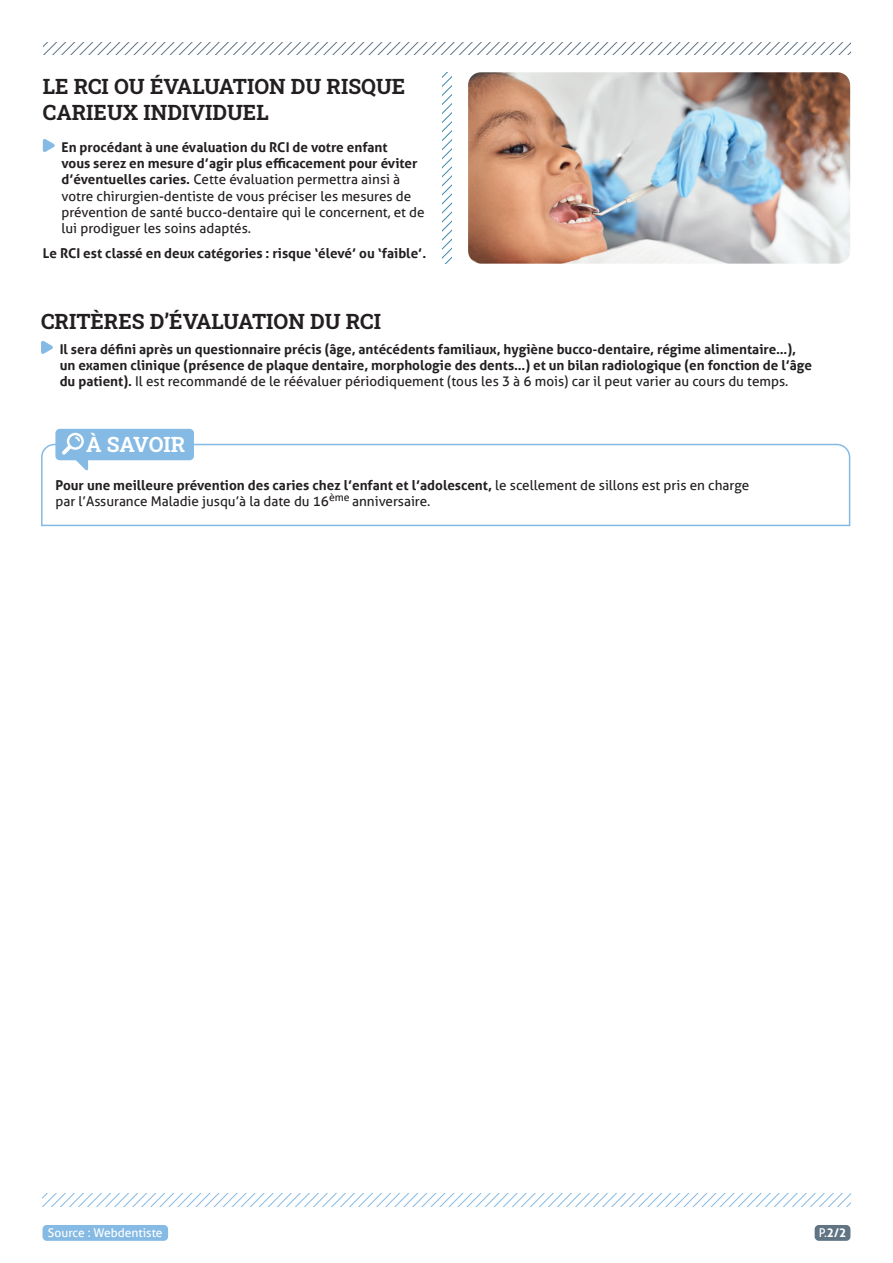
<style>
.page{position:relative;width:893px;height:1263px;background:#fff}
.page>*{position:absolute;margin:0;border:0;box-sizing:border-box;transform-origin:0 0}
.t1{font:21px/25.2px "Roboto Slab";color:#231f20}
.t2{font:21px "Roboto Slab";color:#fff}
.t3{font:13.5px/16.2px "Aller";color:#231f20}
.t4{font:700 13.5px/16.2px "Aller";color:#231f20}
.t5{font:12px "Aller";color:#fff}
.t6{font:700 12px "Aller";color:#fff}
.s1{font-weight:700}
.s2{font-weight:400}
</style>
<div class="page">
<svg style="left:43px;top:43px;width:808px;height:11px"></svg>
<div style="left:815px;top:1225px;width:35px;height:16px;background:#607484;border-radius:4px"></div>
<div style="left:43px;top:1225px;width:125px;height:16px;background:#85bae4;border-radius:4px"></div>
<svg style="left:43px;top:1194px;width:807px;height:12px"></svg>
<svg style="left:41px;top:443px;width:810px;height:84px"></svg>
<hr style="left:42px;top:525px;width:808px;height:1px;background:#85bae4">
<div style="left:55px;top:429px;width:139px;height:31px;background:#85bae4;border-radius:4px"></div>
<svg style="left:62px;top:433px;width:26px;height:38px"></svg>
<svg style="left:41px;top:341px;width:12px;height:13px"></svg>
<svg style="left:43px;top:139px;width:12px;height:13px"></svg>
<img style="left:468px;top:72px;width:382px;height:192px">
<svg style="left:443px;top:72px;width:8px;height:192px"></svg>
<h1 class="t1" style="left:43px;top:74px;width:364px">LE RCI OU ÉVALUATION DU RISQUE<br>CARIEUX INDIVIDUEL</h1>
<p class="t3" style="left:62px;top:139px;width:365px"><span class="s1">En procédant à une évaluation du RCI de votre enfant<br>vous serez en mesure d’agir plus efficacement pour éviter d’éventuelles caries.</span> Cette évaluation permettra ainsi à votre chirurgien-dentiste de vous préciser les mesures de prévention de santé bucco-dentaire qui le concernent, et de lui prodiguer les soins adaptés.</p>
<p class="t4" style="left:43px;top:245px;width:385px">Le RCI est classé en deux catégories : risque ‘élevé’ ou ‘faible’.</p>
<h1 class="t1" style="left:41px;top:308px;width:342px">CRITÈRES D’ÉVALUATION DU RCI</h1>
<p class="t4" style="left:60px;top:341px;width:754px">Il sera défini après un questionnaire précis (âge, antécédents familiaux, hygiène bucco-dentaire, régime alimentaire…), un examen clinique (présence de plaque dentaire, morphologie des dents…) et un bilan radiologique (en fonction de l’âge du patient). <span class="s2">Il est recommandé de le réévaluer périodiquement (tous les 3 à 6 mois) car il peut varier au cours du temps.</span></p>
<h1 class="t2" style="left:86px;top:430px;width:101px">À SAVOIR</h1>
<p class="t3" style="left:55px;top:477px;width:695px"><span class="s1">Pour une meilleure prévention des caries chez l’enfant et l’adolescent,</span> le scellement de sillons est pris en charge par l’Assurance Maladie jusqu’à la date du 16<sup>ème</sup> anniversaire.</p>
<p class="t5" style="left:48px;top:1225px;width:116px">Source : Webdentiste</p>
<p class="t6" style="left:819px;top:1225px;width:29px"><span class="s2">P.</span>2/2</p>
</div>
